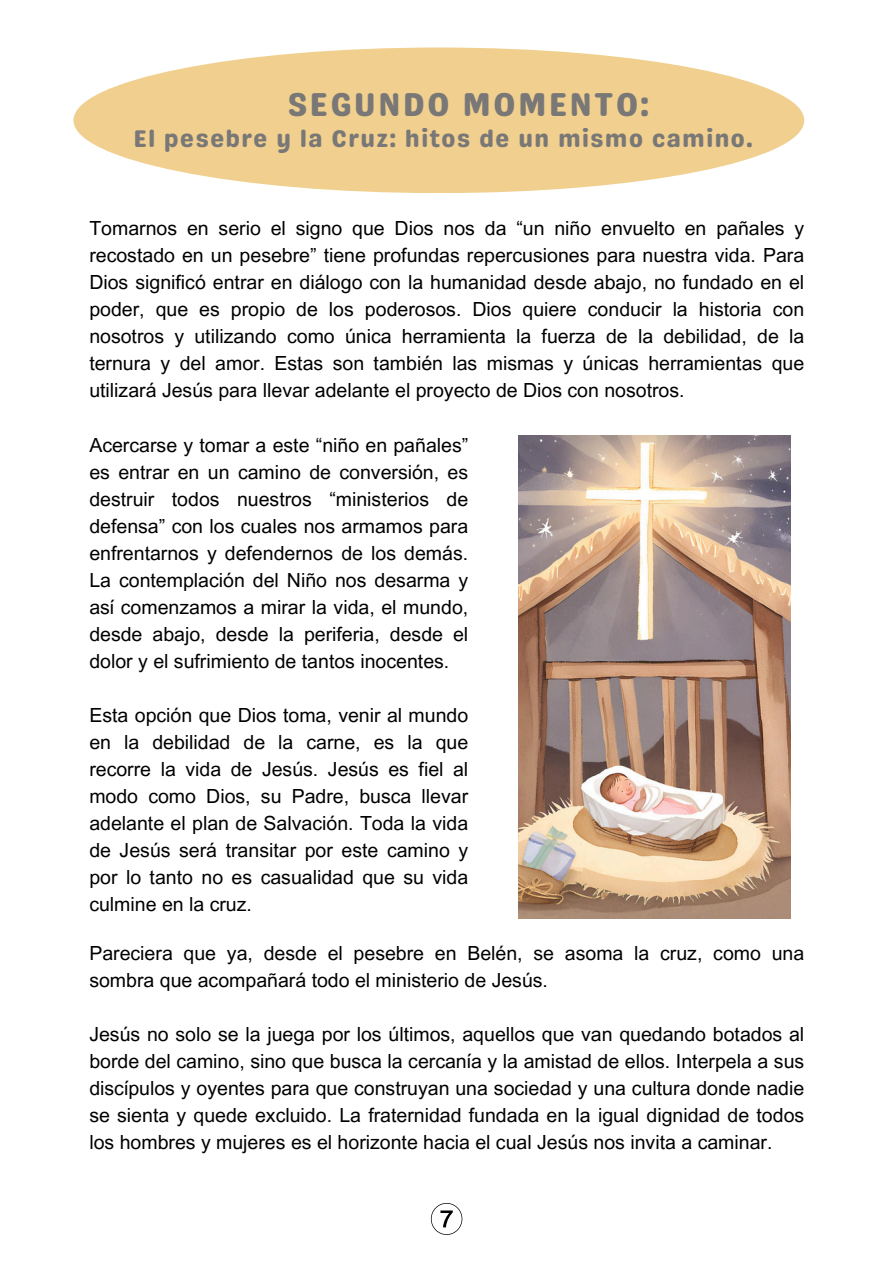
<style>
.page{position:relative;width:894px;height:1264px;background:#fff}
.page>*{position:absolute;margin:0;border:0;box-sizing:border-box;transform-origin:0 0}
.t1{font:33px "Genty Sans";letter-spacing:.065em;color:#797877}
.t2{font:24px "Genty Sans";letter-spacing:.065em;color:#797877}
.t3{font:19.5px/27px "Arial MT Pro";color:#000;text-align:justify}
</style>
<div class="page">
<div style="left:73px;top:47px;width:731px;height:146px;background:#f1d08f;border-radius:50%"></div>
<img style="left:519px;top:435px;width:271px;height:483px">
<svg style="left:430px;top:1203px;width:33px;height:32px"></svg>
<p class="t1" style="left:287px;top:85px;width:363px">SEGUNDO MOMENTO:</p>
<p class="t2" style="left:133px;top:124px;width:620px">El pesebre y la Cruz: hitos de un mismo camino.</p>
<h1 class="t3" style="left:89px;top:217px;width:716px">Tomarnos en serio el signo que Dios nos da “un niño envuelto en pañales y recostado en un pesebre” tiene profundas repercusiones para nuestra vida. Para Dios significó entrar en diálogo con la humanidad desde abajo, no fundado en el poder, que es propio de los poderosos. Dios quiere conducir la historia con nosotros y utilizando como única herramienta la fuerza de la debilidad, de la ternura y del amor. Estas son también las mismas y únicas herramientas que utilizará Jesús para llevar adelante el proyecto de Dios con nosotros.</h1>
<p class="t3" style="left:89px;top:434px;width:380px">Acercarse y tomar a este “niño en pañales” es entrar en un camino de conversión, es destruir todos nuestros “ministerios de defensa” con los cuales nos armamos para enfrentarnos y defendernos de los demás.<br>La contemplación del Niño nos desarma y así comenzamos a mirar la vida, el mundo, desde abajo, desde la periferia, desde el dolor y el sufrimiento de tantos inocentes.</p>
<p class="t3" style="left:89px;top:704px;width:380px">Esta opción que Dios toma, venir al mundo en la debilidad de la carne, es la que recorre la vida de Jesús. Jesús es fiel al modo como Dios, su Padre, busca llevar adelante el plan de Salvación. Toda la vida de Jesús será transitar por este camino y por lo tanto no es casualidad que su vida culmine en la cruz.</p>
<p class="t3" style="left:89px;top:941px;width:716px">Pareciera que ya, desde el pesebre en Belén, se asoma la cruz, como una sombra que acompañará todo el ministerio de Jesús.</p>
<p class="t3" style="left:89px;top:1022px;width:716px">Jesús no solo se la juega por los últimos, aquellos que van quedando botados al borde del camino, sino que busca la cercanía y la amistad de ellos. Interpela a sus discípulos y oyentes para que construyan una sociedad y una cultura donde nadie se sienta y quede excluido. La fraternidad fundada en la igual dignidad de todos los hombres y mujeres es el horizonte hacia el cual Jesús nos invita a caminar.</p>
</div>
